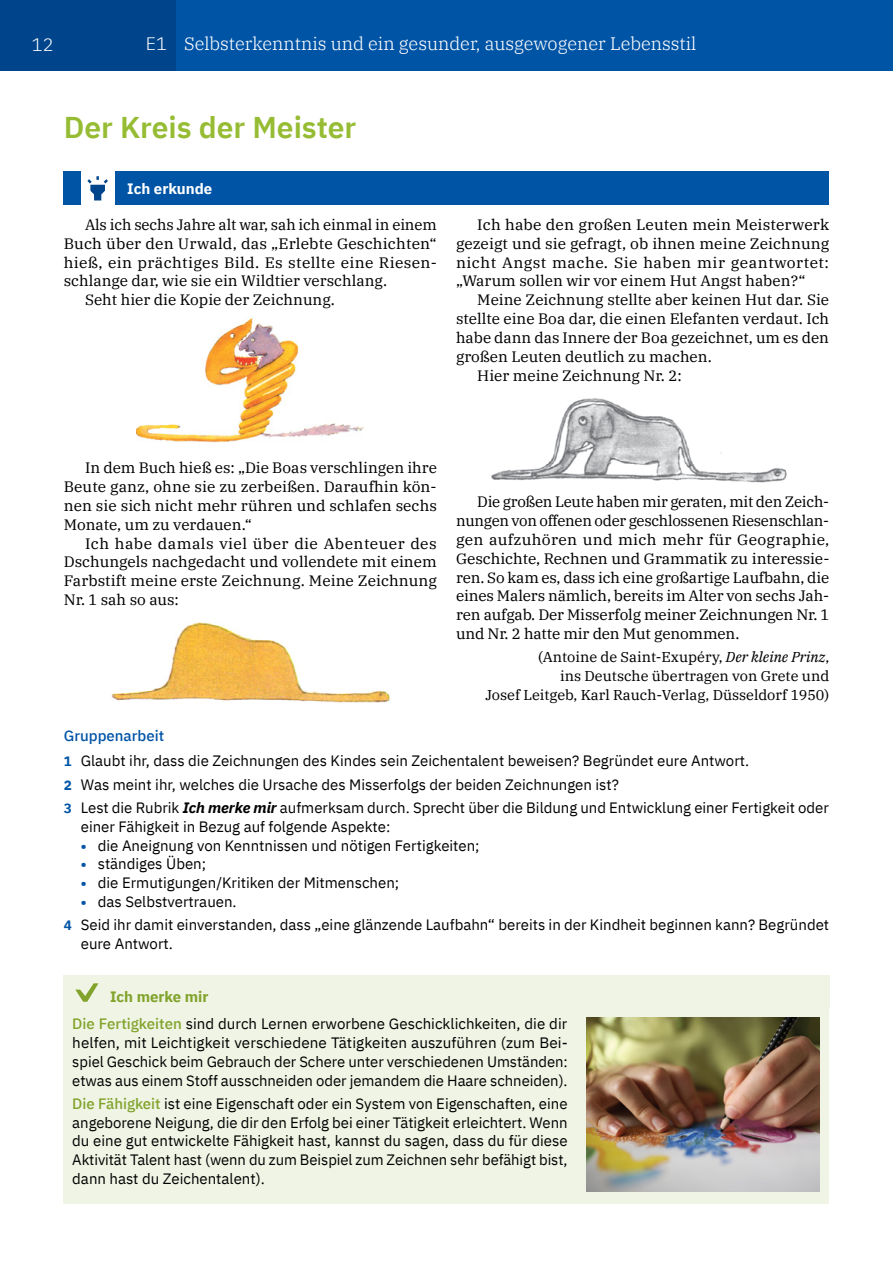
<style>
.page{position:relative;width:893px;height:1263px;background:#fff}
.page>*{position:absolute;margin:0;border:0;box-sizing:border-box;transform-origin:0 0}
.t1{font:600 30px "IBM Plex Sans";color:#96bc33}
.t2{font:300 18px "IBM Plex Serif";color:#fff}
.t3{font:300 18px "IBM Plex Sans";color:#fff}
.t4{font:15px/18.9px "IBM Plex Serif";color:#000;text-align:justify}
.t5{font:15px/18.9px "IBM Plex Sans";color:#000}
.t6{font:15px "IBM Plex Serif";letter-spacing:.025em;color:#000}
.t7{font:700 15px "IBM Plex Sans";color:#81a32b}
.t8{font:700 15px "IBM Plex Sans";color:#fff}
.t9{font:14.25px/18.9px "IBM Plex Serif";color:#000;text-align:right}
.s1{font-family:"IBM Plex Sans"}
.s2{font-style:italic}
.s3{font-weight:500;color:#0054a6}
.s4{font-weight:700;font-size:13.5px;color:#0054a6}
.s5{font-weight:700;font-style:italic}
.s6{font-weight:500;color:#81a32b}
</style>
<div class="page">
<div style="left:0;top:0;width:893px;height:70px;background:#0054a6"></div>
<div style="left:0;top:0;width:175px;height:70px;background:#00458b"></div>
<img style="left:136px;top:317px;width:228px;height:126px">
<img style="left:111px;top:622px;width:279px;height:80px">
<img style="left:491px;top:398px;width:296px;height:85px">
<div style="left:115px;top:171px;width:714px;height:34px;background:#0054a6"></div>
<div style="left:64px;top:171px;width:17px;height:34px;background:#0054a6"></div>
<svg style="left:87px;top:176px;width:21px;height:24px"></svg>
<div style="left:64px;top:1008px;width:765px;height:196px;background:#eff4e4"></div>
<div style="left:110px;top:975px;width:719px;height:33px;background:#eff4e4"></div>
<div style="left:64px;top:975px;width:46px;height:33px;background:#eff4e4"></div>
<svg style="left:75px;top:983px;width:23px;height:19px"></svg>
<img style="left:587px;top:1017px;width:233px;height:174px">
<p class="t3" style="left:32px;top:31px;width:23px">12</p>
<p class="t2" style="left:146px;top:30px;width:552px"><span class="s1">E1</span> Selbsterkenntnis und ein gesunder, ausgewogener Lebensstil</p>
<h1 class="t1" style="left:64px;top:103px;width:294px">Der Kreis der Meister</h1>
<p class="t8" style="left:127px;top:177px;width:87px">Ich erkunde</p>
<p class="t4" style="left:85px;top:214px;width:353px">Als ich sechs Jahre alt war, sah ich einmal in einem</p>
<p class="t4" style="left:64px;top:233px;width:374px">Buch über den Urwald, das „Erlebte Geschichten“</p>
<p class="t6" style="left:64px;top:251px;width:375px">hieß, ein prächtiges Bild. Es stellte eine Riesen-</p>
<p class="t4" style="left:64px;top:270px;width:325px">schlange dar, wie sie ein Wildtier verschlang.</p>
<p class="t4" style="left:85px;top:289px;width:251px">Seht hier die Kopie der Zeichnung.</p>
<p class="t4" style="left:456px;top:214px;width:375px;text-indent:21px">Ich habe den großen Leuten mein Meisterwerk gezeigt und sie gefragt, ob ihnen meine Zeichnung nicht Angst mache. Sie haben mir geantwortet: „Warum sollen wir vor einem Hut Angst haben?“</p>
<p class="t4" style="left:477px;top:289px;width:353px">Meine Zeichnung stellte aber keinen Hut dar. Sie</p>
<p class="t4" style="left:456px;top:308px;width:375px">stellte eine Boa dar, die einen Elefanten verdaut. Ich</p>
<p class="t4" style="left:456px;top:327px;width:374px">habe dann das Innere der Boa gezeichnet, um es den</p>
<p class="t4" style="left:456px;top:346px;width:257px">großen Leuten deutlich zu machen.</p>
<p class="t4" style="left:477px;top:365px;width:206px">Hier meine Zeichnung Nr. 2:</p>
<p class="t4" style="left:64px;top:457px;width:375px;text-indent:21px">In dem Buch hieß es: „Die Boas verschlingen ihre Beute ganz, ohne sie zu zerbeißen. Daraufhin kön&shy;nen sie sich nicht mehr rühren und schlafen sechs Monate, um zu verdauen.“</p>
<p class="t4" style="left:64px;top:532px;width:375px;text-indent:21px">Ich habe damals viel über die Abenteuer des Dschungels nachgedacht und vollendete mit einem Farbstift meine erste Zeichnung. Meine Zeichnung Nr. 1 sah so aus:</p>
<p class="t4" style="left:456px;top:491px;width:375px;text-indent:21px">Die großen Leute haben mir geraten, mit den Zeich&shy;nungen von offenen oder geschlossenen Riesenschlan&shy;gen aufzuhören und mich mehr für Geographie, Geschichte, Rechnen und Grammatik zu interessie&shy;ren. So kam es, dass ich eine großartige Laufbahn, die eines Malers nämlich, bereits im Alter von sechs Jah&shy;ren aufgab. Der Misserfolg meiner Zeichnungen Nr. 1 und Nr. 2 hatte mir den Mut genommen.</p>
<p class="t9" style="left:485px;top:647px;width:345px">(Antoine de Saint-Exupéry, <span class="s2">Der kleine Prinz</span>,<br>ins Deutsche übertragen von Grete und<br>Josef Leitgeb, Karl Rauch-Verlag, Düsseldorf 1950)</p>
<p class="t5" style="left:64px;top:721px;width:687px;line-height:26px"><span class="s3">Gruppenarbeit<br></span><span class="s4">1</span> Glaubt ihr, dass die Zeichnungen des Kindes sein Zeichentalent beweisen? Begründet eure Antwort.</p>
<p class="t5" style="left:64px;top:771px;width:767px;line-height:23.1px"><span class="s4">2</span> Was meint ihr, welches die Ursache des Misserfolgs der beiden Zeichnungen ist?<br><span class="s4">3</span> Lest die Rubrik <span class="s5">Ich merke mir</span> aufmerksam durch. Sprecht über die Bildung und Entwicklung einer Fertigkeit oder</p>
<p class="t5" style="left:81px;top:816px;width:311px">einer Fähigkeit in Bezug auf folgende Aspekte:</p>
<p class="t5" style="left:81px;top:834px;width:400px"><span class="s4">•</span> die Aneignung von Kenntnissen und nötigen Fertigkeiten;</p>
<p class="t5" style="left:81px;top:853px;width:127px"><span class="s4">•</span> ständiges Üben;</p>
<p class="t5" style="left:81px;top:872px;width:320px"><span class="s4">•</span> die Ermutigungen/Kritiken der Mitmenschen;</p>
<p class="t5" style="left:64px;top:889px;width:767px;line-height:23.1px;text-indent:17px"><span class="s4">•</span> das Selbstvertrauen.<br><span class="s4">4</span> Seid ihr damit einverstanden, dass „eine glänzende Laufbahn“ bereits in der Kindheit beginnen kann? Begründet</p>
<p class="t5" style="left:81px;top:933px;width:94px">eure Antwort.</p>
<p class="t7" style="left:110px;top:984px;width:100px">Ich merke mir</p>
<p class="t5" style="left:72px;top:1013px;width:497px;text-align:justify"><span class="s6">Die Fertigkeiten</span> sind durch Lernen erworbene Geschicklichkeiten, die dir helfen, mit Leichtigkeit verschiedene Tätigkeiten auszuführen (zum Bei&shy;spiel Geschick beim Gebrauch der Schere unter verschiedenen Umständen: etwas aus einem Stoff ausschneiden oder jemandem die Haare schneiden).</p>
<p class="t5" style="left:72px;top:1093px;width:497px;text-align:justify"><span class="s6">Die Fähigkeit</span> ist eine Eigenschaft oder ein System von Eigenschaften, eine angeborene Neigung, die dir den Erfolg bei einer Tätigkeit erleichtert. Wenn du eine gut entwickelte Fähigkeit hast, kannst du sagen, dass du für diese Aktivität Talent hast (wenn du zum Beispiel zum Zeichnen sehr befähigt bist, dann hast du Zeichentalent).</p>
</div>
